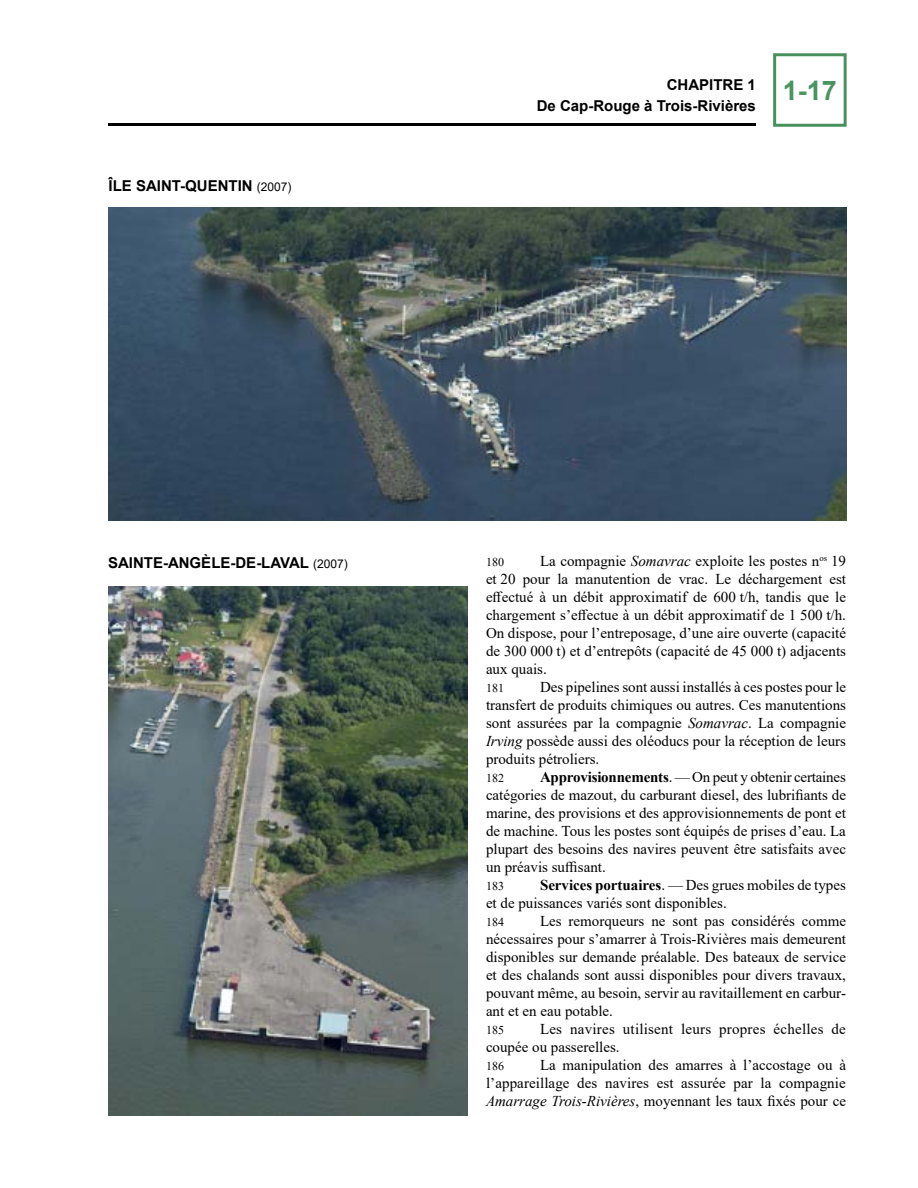
<style>
.page{position:relative;width:918px;height:1188px;background:#fff}
.page>*{position:absolute;margin:0;border:0;box-sizing:border-box;transform-origin:0 0}
.t1{font:15px/18px "Times New Roman";color:#000;text-align:justify}
.t2{font:700 15px "Arial";color:#000}
.t3{font:12px "Times New Roman";color:#000}
.s1{font-weight:400;font-size:12px}
.s2{font-size:27px;color:#4a9462}
.s3{font-style:italic}
.s4{font-weight:700}
</style>
<div class="page">
<hr style="left:108px;top:123px;width:648px;height:3px;background:#000">
<div style="left:773px;top:53px;width:74px;height:74px;border:3px solid #48915f"></div>
<img style="left:109px;top:207px;width:738px;height:313px">
<img style="left:108px;top:586px;width:360px;height:530px">
<p class="t2" style="left:109px;top:175px;width:185px">ÎLE SAINT-QUENTIN <span class="s1">(2007)</span></p>
<p class="t2" style="left:667px;top:75px;width:172px">CHAPITRE 1 <span class="s2">1-17</span></p>
<p class="t2" style="left:537px;top:96px;width:221px">De Cap-Rouge à Trois-Rivières</p>
<p class="t2" style="left:108px;top:552px;width:241px">SAINTE-ANGÈLE-DE-LAVAL <span class="s1">(2007)</span></p>
<p class="t1" style="left:486px;top:552px;width:362px;text-indent:54px">La compagnie <span class="s3">Somavrac</span> exploite les postes n<sup>os</sup> 19 et 20 pour la manutention de vrac. Le déchargement est effectué à un débit approximatif de 600 t/h, tandis que le chargement s’effectue à un débit approximatif de 1 500 t/h.<br>On dispose, pour l’entreposage, d’une aire ouverte (capacité de 300 000 t) et d’entrepôts (capacité de 45 000 t) adjacents aux quais.</p>
<p class="t3" style="left:486px;top:680px;width:19px">181</p>
<p class="t3" style="left:486px;top:554px;width:19px">180</p>
<p class="t1" style="left:486px;top:678px;width:362px;text-indent:54px">Des pipelines sont aussi installés à ces postes pour le transfert de produits chimiques ou autres. Ces manutentions sont assurées par la compagnie <span class="s3">Somavrac</span>. La compagnie <span class="s3">Irving</span> possède aussi des oléoducs pour la réception de leurs produits pétroliers.</p>
<p class="t3" style="left:486px;top:770px;width:19px">182</p>
<p class="t1" style="left:486px;top:768px;width:362px;text-indent:54px"><span class="s4">Approvisionnements</span>. — On peut y obtenir certaines catégories de mazout, du carburant diesel, des lubrifiants de marine, des provisions et des approvisionnements de pont et de machine. Tous les postes sont équipés de prises d’eau. La plupart des besoins des navires peuvent être satisfaits avec un préavis suffisant.</p>
<p class="t3" style="left:486px;top:878px;width:19px">183</p>
<p class="t1" style="left:486px;top:876px;width:361px;text-indent:54px"><span class="s4">Services portuaires</span>. — Des grues mobiles de types et de puissances variés sont disponibles.</p>
<p class="t3" style="left:486px;top:914px;width:19px">184</p>
<p class="t1" style="left:486px;top:912px;width:362px;text-indent:54px">Les remorqueurs ne sont pas considérés comme nécessaires pour s’amarrer à Trois-Rivières mais demeurent disponibles sur demande préalable. Des bateaux de service et des chalands sont aussi disponibles pour divers travaux, pouvant même, au besoin, servir au ravitaillement en carbur&shy;ant et en eau potable.</p>
<p class="t3" style="left:486px;top:1022px;width:19px">185</p>
<p class="t1" style="left:486px;top:1020px;width:361px;text-indent:54px">Les navires utilisent leurs propres échelles de coupée ou passerelles.</p>
<p class="t3" style="left:486px;top:1058px;width:19px">186</p>
<p class="t1" style="left:486px;top:1056px;width:362px;text-indent:54px">La manipulation des amarres à l’accostage ou à l’appareillage des navires est assurée par la compagnie <span class="s3">Amarrage Trois-Rivières</span>, moyennant les taux fixés pour ce</p>
</div>
